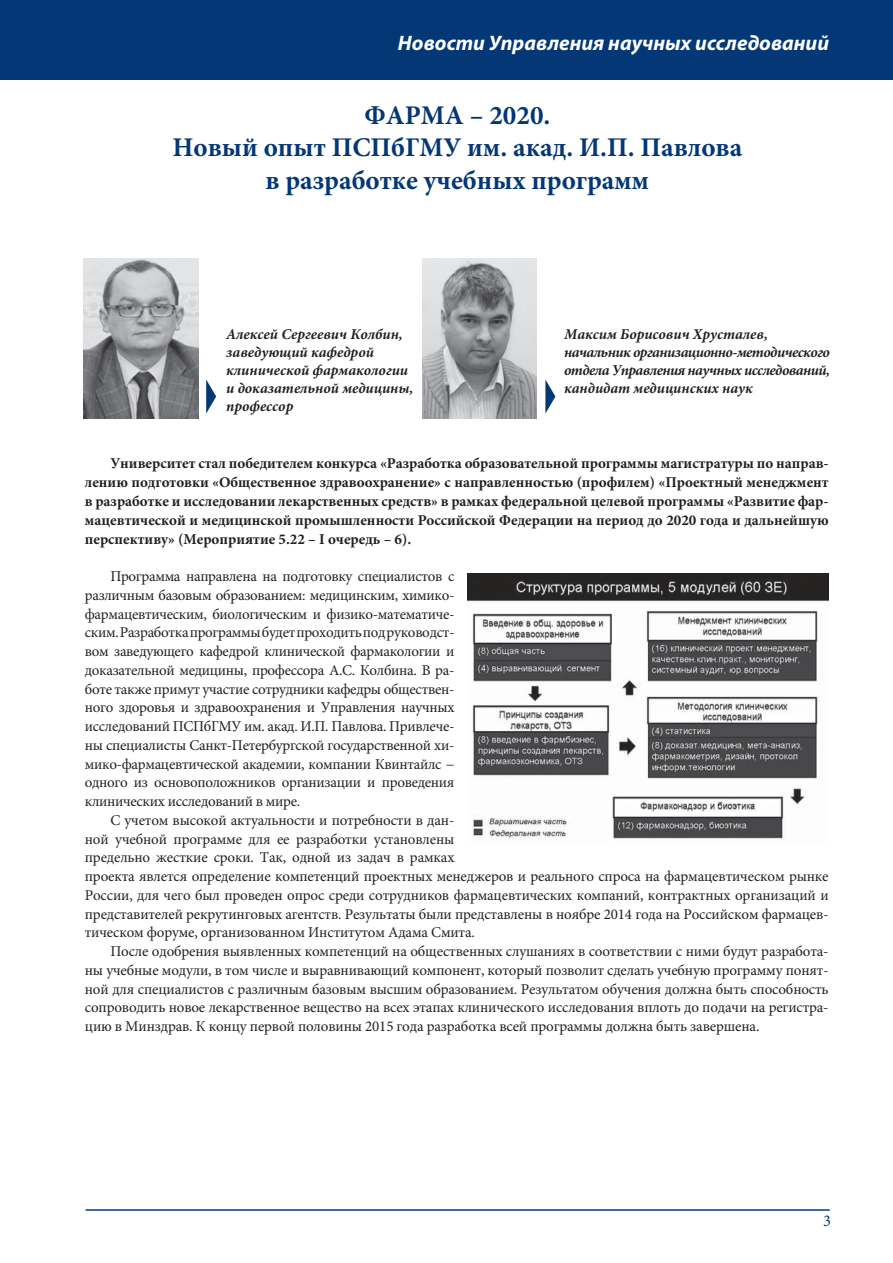
<style>
.page{position:relative;width:893px;height:1263px;background:#fff}
.page>*{position:absolute;margin:0;border:0;box-sizing:border-box;transform-origin:0 0}
.t1{font:700 27px/32.4px "Minion Pro";color:#043776;text-align:center}
.t2{font:italic 700 21px "Myriad Pro";color:#fff}
.t3{font:16.5px "Minion Pro";color:#043776}
.t4{font:15px/18.8px "Minion Pro";letter-spacing:-.01em;color:#231f20;text-align:justify}
.t5{font:700 15px/18.8px "Minion Pro";color:#231f20;text-align:justify}
.t6{font:italic 700 15px/18px "Minion Pro";letter-spacing:-.035em;color:#231f20}
.t7{font:italic 700 15px/18px "Minion Pro";color:#231f20}
</style>
<div class="page">
<hr style="left:86px;top:1209px;width:744px;height:2px;background:#043776">
<div style="left:0;top:0;width:893px;height:79px;background:#043776"></div>
<svg style="left:206px;top:379px;width:10px;height:34px"></svg>
<img style="left:84px;top:258px;width:115px;height:161px">
<img style="left:422px;top:259px;width:115px;height:160px">
<svg style="left:545px;top:379px;width:10px;height:34px"></svg>
<img style="left:467px;top:573px;width:362px;height:266px">
<h2 class="t2" style="left:398px;top:35px;width:433px">Новости Управления научных исследований</h2>
<h1 class="t1" style="left:172px;top:101px;width:571px">ФАРМА – 2020.<br>Новый опыт ПСПбГМУ им. акад. И.П. Павлова в разработке учебных программ</h1>
<p class="t7" style="left:226px;top:326px;width:189px">Алексей Сергеевич Колбин, заведующий кафедрой клинической фармакологии и доказательной медицины, профессор</p>
<p class="t6" style="left:564px;top:326px;width:267px">Максим Борисович Хрусталев, начальник организационно-методического отдела Управления научных исследований, кандидат медицинских наук</p>
<p class="t5" style="left:85px;top:456px;width:745px;text-indent:26px">Университет стал победителем конкурса «Разработка образовательной программы магистратуры по направ&shy;лению подготовки «Общественное здравоохранение» с направленностью (профилем) «Проектный менеджмент в разработке и исследовании лекарственных средств» в рамках федеральной целевой программы «Развитие фар&shy;мацевтической и медицинской промышленности Российской Федерации на период до 2020 года и дальнейшую перспективу» (Мероприятие 5.22 – I очередь – 6).</p>
<p class="t4" style="left:85px;top:568px;width:371px;text-indent:26px">Программа направлена на подготовку специалистов с различным базовым образованием: медицинским, химико&shy;фармацевтическим, биологическим и физико-математиче&shy;ским. Разработка программы будет проходить под руководст&shy;вом заведующего кафедрой клинической фармакологии и доказательной медицины, профессора А.С. Колбина. В ра&shy;боте также примут участие сотрудники кафедры обществен&shy;ного здоровья и здравоохранения и Управления научных исследований ПСПбГМУ им. акад. И.П. Павлова. Привлече&shy;ны специалисты Санкт-Петербургской государственной хи&shy;мико-фармацевтической академии, компании Квинтайлс − одного из основоположников организации и проведения клинических исследований в мире.</p>
<p class="t4" style="left:85px;top:812px;width:745px;text-align:left;text-indent:26px">С учетом высокой актуальности и потребности в дан-<br>ной учебной программе для ее разработки установлены<br>предельно жесткие сроки. Так, одной из задач в рамках<br>проекта явлется определение компетенций проектных менеджеров и реального спроса на фармацевтическом рынке России, для чего был проведен опрос среди сотрудников фармацевтических компаний, контрактных организаций и представителей рекрутинговых агентств. Результаты были представлены в ноябре 2014 года на Российском фармацев&shy;тическом форуме, организованном Институтом Адама Смита.</p>
<p class="t4" style="left:85px;top:943px;width:745px;text-indent:26px">После одобрения выявленных компетенций на общественных слушаниях в соответствии с ними будут разработа&shy;ны учебные модули, в том числе и выравнивающий компонент, который позволит сделать учебную программу понят&shy;ной для специалистов с различным базовым высшим образованием. Результатом обучения должна быть способность сопроводить новое лекарственное вещество на всех этапах клинического исследования вплоть до подачи на регистра&shy;цию в Минздрав. К концу первой половины 2015 года разработка всей программы должна быть завершена.</p>
<p class="t3" style="left:823px;top:1214px;width:9px">3</p>
</div>
